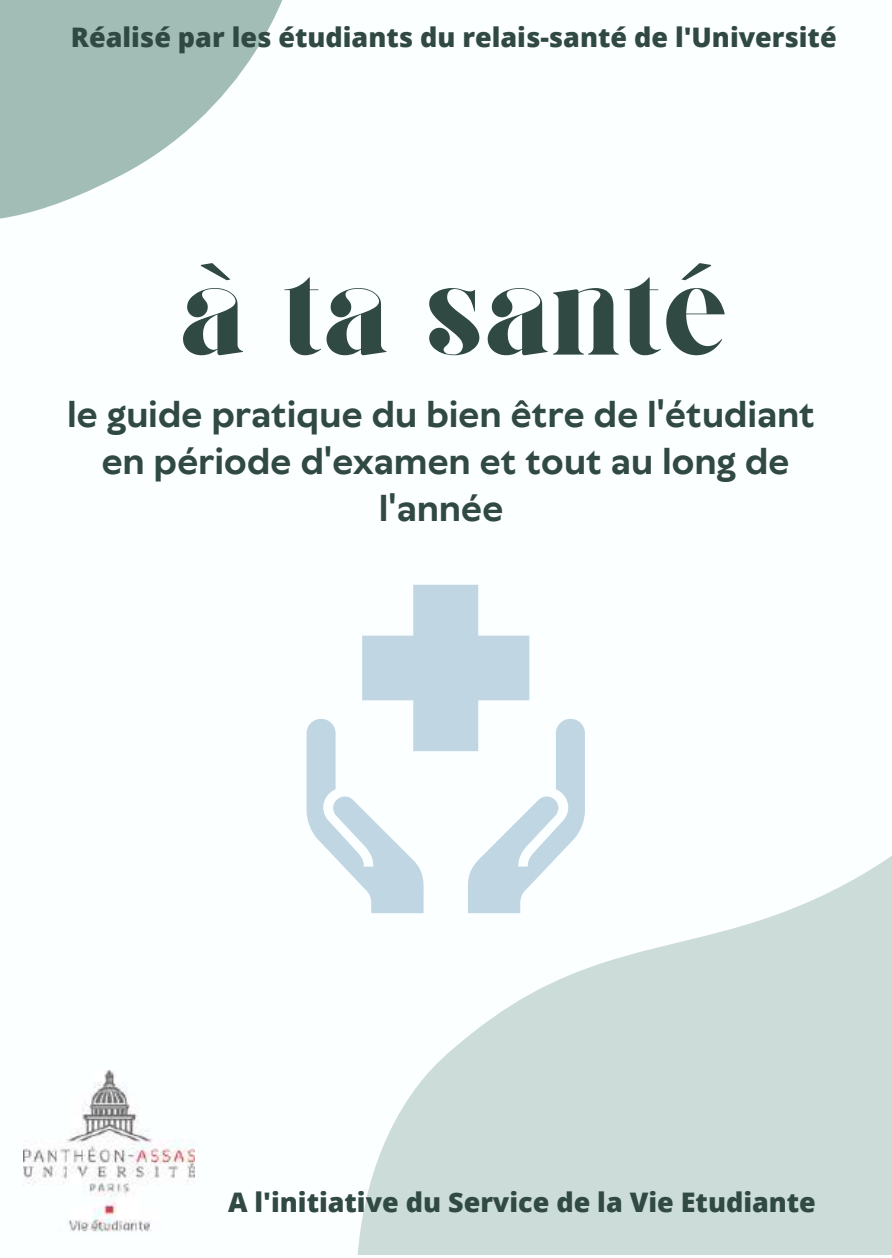
<style>
.page{position:relative;width:892px;height:1258px;background:#fff}
.page>*{position:absolute;margin:0;border:0;box-sizing:border-box;transform-origin:0 0}
.t1{font:132.9px "Giaza";letter-spacing:-.01em;color:#304942}
.t2{font:700 34.2px/47.1px "TT Wellingtons";letter-spacing:-.01em;color:#304942;text-align:center}
.t3{font:800 27px "Open Sans";color:#304942}
</style>
<div class="page">
<svg style="left:306px;top:585px;width:275px;height:295px"></svg>
<svg style="left:0;top:0;width:283px;height:219px;fill:#a1bdb6"></svg>
<svg style="left:356px;top:723px;width:535px;height:532px;fill:#ccdcd9"></svg>
<img style="left:24px;top:1070px;width:171px;height:162px">
<p class="t3" style="left:71px;top:18px;width:767px">Réalisé par les étudiants du relais-santé de l'Université</p>
<h1 class="t1" style="left:178px;top:255px;width:551px">à ta santé</h1>
<p class="t2" style="left:67px;top:393px;width:749px">le guide pratique du bien être de l'étudiant en période d'examen et tout au long de l'année</p>
<p class="t3" style="left:228px;top:1183px;width:589px">A l'initiative du Service de la Vie Etudiante</p>
</div>
